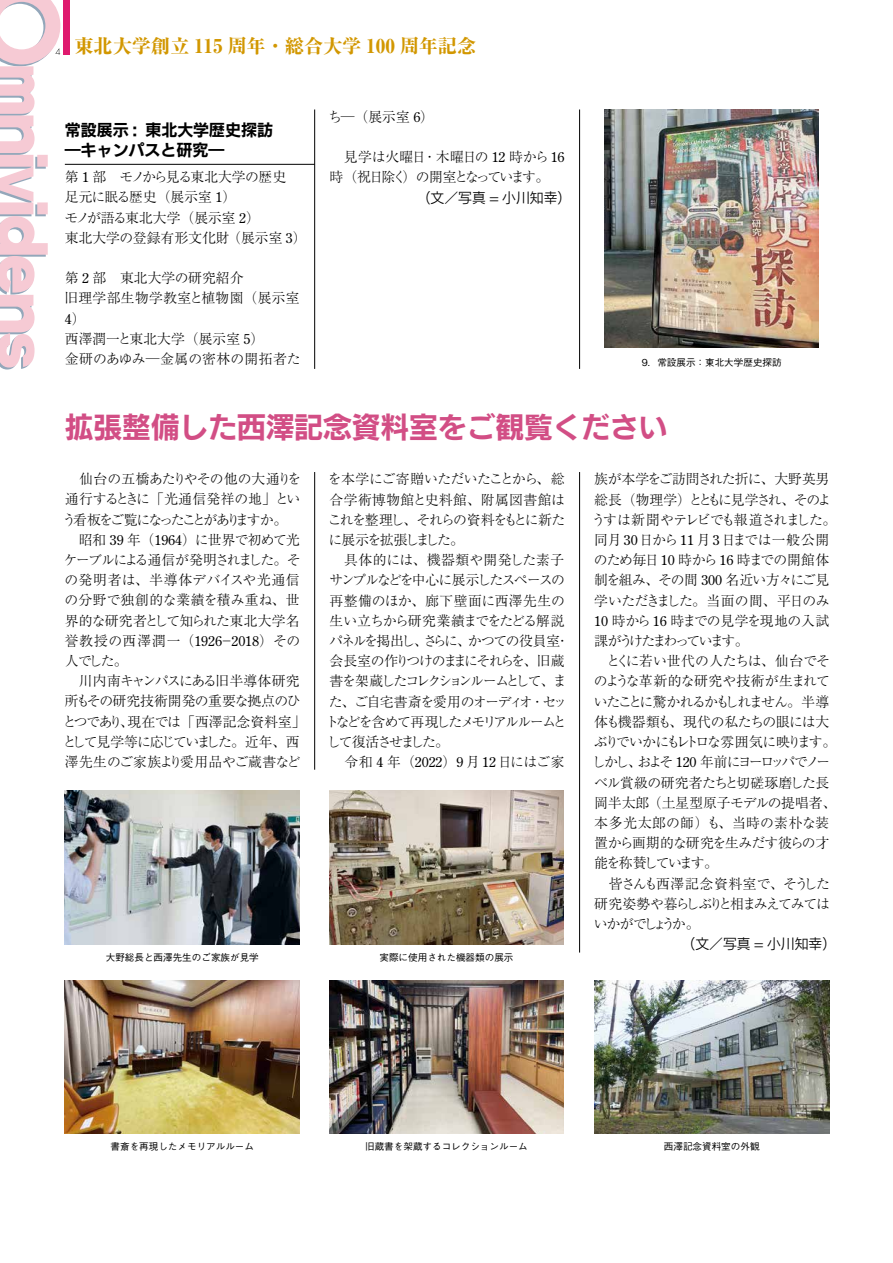
<style>
.page{position:relative;width:893px;height:1263px;background:#fff}
.page>*{position:absolute;margin:0;border:0;box-sizing:border-box;transform-origin:0 0}
.t1{font:28.65px "New Rodin Pro B";color:#d24e85}
.t2{font:800 19.2px "Ryumin Pro";color:#d29700}
.t3{font:15.9px/20.2px "New Rodin Pro B";color:#000}
.t4{font:300 13.8px/20.2px "Ryumin Pro";letter-spacing:-.055em;color:#000}
.t5{font:300 13.8px/20.2px "Ryumin Pro";letter-spacing:-.085em;color:#000}
.t6{font:300 13.8px/20.2px "Ryumin Pro";color:#000}
.t7{font:300 13.8px/20.2px "Ryumin Pro";letter-spacing:-.115em;color:#000}
.t8{font:300 13.8px/20.2px "Ryumin Pro";letter-spacing:.015em;color:#000}
.t9{font:13.8px "New Rodin Pro M";color:#000}
.t10{font:13.8px "Century Old Style";color:#000}
.t11{font:500 9.6px "Gothic BBB Pro";color:#000}
.s1{font-family:"Century Old Style";font-weight:400}
.s2{font-family:"Ryumin Pro";font-weight:300}
</style>
<div class="page">
<div style="left:63px;top:0;width:7px;height:55px;background:#df1a6e"></div>
<hr style="left:65px;top:164px;width:250px;height:1px;background:#000">
<hr style="left:314px;top:109px;width:1px;height:260px;background:#000">
<hr style="left:314px;top:472px;width:1px;height:298px;background:#000">
<hr style="left:579px;top:109px;width:1px;height:260px;background:#000">
<hr style="left:579px;top:472px;width:1px;height:480px;background:#000">
<img style="left:65px;top:980px;width:235px;height:153px">
<img style="left:329px;top:980px;width:235px;height:153px">
<img style="left:594px;top:980px;width:235px;height:153px">
<img style="left:65px;top:791px;width:235px;height:153px">
<img style="left:329px;top:791px;width:235px;height:153px">
<img style="left:605px;top:109px;width:213px;height:239px">
<svg style="left:0;top:0;width:60px;height:369px"></svg>
<h2 class="t2" style="left:74px;top:31px;width:403px">東北大学創立 115 周年・総合大学 100 周年記念</h2>
<p class="t3" style="left:65px;top:119px;width:210px">常設展示 : 東北大学歴史探訪―キャンパスと研究―</p>
<p class="t6" style="left:64px;top:166px;width:244px">第 <span class="s1">1</span> 部　モノから見る東北大学の歴史<br>足元に眠る歴史（展示室 <span class="s1">1</span>）<br>モノが語る東北大学（展示室 <span class="s1">2</span>）<br>東北大学の登録有形文化財（展示室 <span class="s1">3</span>）</p>
<p class="t8" style="left:65px;top:267px;width:237px">第 <span class="s1">2</span> 部　東北大学の研究紹介<br>旧理学部生物学教室と植物園（展示室</p>
<p class="t10" style="left:65px;top:310px;width:22px">4<span class="s2">）</span></p>
<p class="t6" style="left:65px;top:327px;width:237px">西澤潤一と東北大学（展示室 <span class="s1">5</span>）<br>金研のあゆみ─金属の密林の開拓者た</p>
<p class="t4" style="left:328px;top:105px;width:107px">ち─（展示室 <span class="s1">6</span>）</p>
<p class="t7" style="left:330px;top:146px;width:236px">　見学は火曜日・木曜日の <span class="s1">12</span> 時から<span class="s1">16</span>時（祝日除く）の開室となっています。</p>
<p class="t9" style="left:417px;top:186px;width:156px">（文／写真 = 小川知幸）</p>
<p class="t11" style="left:642px;top:354px;width:141px">9．常設展示：東北大学歴史探訪</p>
<h1 class="t1" style="left:65px;top:402px;width:604px">拡張整備した西澤記念資料室をご観覧ください</h1>
<p class="t4" style="left:63px;top:468px;width:245px">　仙台の五橋あたりやその他の大通りを通行するときに「光通信発祥の地」という看板をご覧になったことがありますか。<br>　昭和 <span class="s1">39</span> 年（<span class="s1">1964</span>）に世界で初めて光ケーブルによる通信が発明されました。その発明者は、半導体デバイスや光通信の分野で独創的な業績を積み重ね、世界的な研究者として知られた東北大学名誉教授の西澤潤一（<span class="s1">1926</span>－<span class="s1">2018</span>）その人でした。<br>　川内南キャンパスにある旧半導体研究所もその研究技術開発の重要な拠点のひとつであり、現在では「西澤記念資料室」として見学等に応じていました。近年、西澤先生のご家族より愛用品やご蔵書など</p>
<p class="t5" style="left:326px;top:468px;width:245px">を本学にご寄贈いただいたことから、総合学術博物館と史料館、附属図書館はこれを整理し、それらの資料をもとに新たに展示を拡張しました。<br>　具体的には、機器類や開発した素子サンプルなどを中心に展示したスペースの再整備のほか、廊下壁面に西澤先生の生い立ちから研究業績までをたどる解説パネルを掲出し、さらに、かつての役員室・会長室の作りつけのままにそれらを、旧蔵書を架蔵したコレクションルームとして、また、ご自宅書斎を愛用のオーディオ・セットなどを含めて再現したメモリアルルームとして復活させました。<br>　令和 <span class="s1">4</span> 年（<span class="s1">2022</span>）<span class="s1">9</span> 月<span class="s1">12</span>日にはご家</p>
<p class="t4" style="left:592px;top:468px;width:246px">族が本学をご訪問された折に、大野英男総長（物理学）とともに見学され、そのようすは新聞やテレビでも報道されました。同月<span class="s1">30</span>日から<span class="s1">11</span> 月<span class="s1">3</span>日までは一般公開のため毎日<span class="s1">10</span> 時から<span class="s1">16</span> 時までの開館体制を組み、その間 <span class="s1">300</span> 名近い方々にご見学いただきました。当面の間、平日のみ<br><span class="s1">10</span> 時から<span class="s1">16</span> 時までの見学を現地の入試課がうけたまわっています。<br>　とくに若い世代の人たちは、仙台でそのような革新的な研究や技術が生まれていたことに驚かれるかもしれません。半導体も機器類も、現代の私たちの眼には大ぶりでいかにもレトロな雰囲気に映ります。しかし、およそ <span class="s1">120</span> 年前にヨーロッパでノーベル賞級の研究者たちと切磋琢磨した長岡半太郎（土星型原子モデルの提唱者、本多光太郎の師）も、当時の素朴な装置から画期的な研究を生みだす彼らの才能を称賛しています。<br>　皆さんも西澤記念資料室で、そうした研究姿勢や暮らしぶりと相まみえてみてはいかがでしょうか。</p>
<p class="t9" style="left:681px;top:932px;width:156px">（文／写真 = 小川知幸）</p>
<p class="t11" style="left:106px;top:950px;width:155px">大野総長と西澤先生のご家族が見学</p>
<p class="t11" style="left:379px;top:950px;width:135px">実際に使用された機器類の展示</p>
<p class="t11" style="left:111px;top:1139px;width:145px">書斎を再現したメモリアルルーム</p>
<p class="t11" style="left:365px;top:1139px;width:164px">旧蔵書を架蔵するコレクションルーム</p>
<p class="t11" style="left:664px;top:1139px;width:97px">西澤記念資料室の外観</p>
</div>
